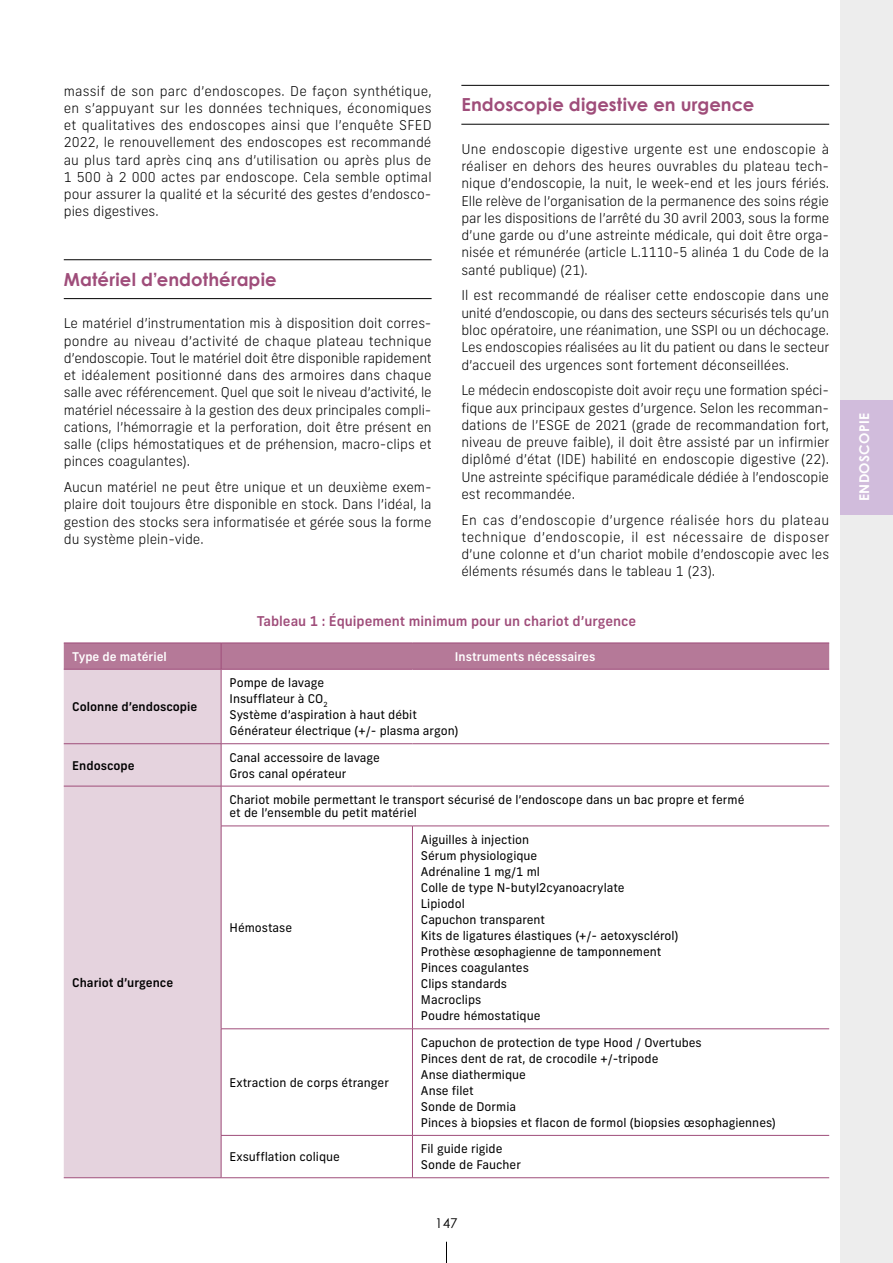
<style>
.page{position:relative;width:893px;height:1263px;background:#fff}
.page>*{position:absolute;margin:0;border:0;box-sizing:border-box;transform-origin:0 0}
.t1{font:700 18px "Century Gothic";letter-spacing:.005em;color:#9f4d7a}
.t2{font:300 13.5px/17.2px "New Frank";color:#000;text-align:justify}
.t3{font:500 13.5px "New Frank";color:#9f4d7a}
.t4{font:700 13.5px "Century Gothic";letter-spacing:.02em;color:#fff}
.t5{font:13.5px "Century Gothic";color:#000}
.t6{font:12px/16px "New Frank";color:#000}
.t7{font:500 12px "New Frank";color:#000}
.t8{font:500 12px "New Frank";color:#fff}
</style>
<div class="page">
<svg style="left:446px;top:1242px;width:1px;height:21px"></svg>
<div style="left:840px;top:0;width:53px;height:1263px;background:#ededed"></div>
<div style="left:840px;top:400px;width:53px;height:114px;background:#d1bcdc"></div>
<hr style="left:64px;top:259px;width:368px;height:1px;background:#000">
<hr style="left:64px;top:298px;width:368px;height:1px;background:#000">
<hr style="left:461px;top:85px;width:368px;height:1px;background:#000">
<hr style="left:461px;top:124px;width:368px;height:1px;background:#000">
<div style="left:64px;top:670px;width:157px;height:507px;background:#e5d3de"></div>
<div style="left:64px;top:643px;width:765px;height:26px;background:#b57998"></div>
<hr style="left:412px;top:643px;width:417px;height:1px;background:#9f4d7a">
<hr style="left:64px;top:669px;width:157px;height:1px;background:#9f4d7a">
<hr style="left:221px;top:669px;width:191px;height:1px;background:#9f4d7a">
<hr style="left:221px;top:669px;width:1px;height:74px;background:#9f4d7a">
<hr style="left:412px;top:669px;width:417px;height:1px;background:#9f4d7a">
<hr style="left:64px;top:743px;width:157px;height:1px;background:#9f4d7a">
<hr style="left:221px;top:743px;width:191px;height:1px;background:#9f4d7a">
<hr style="left:221px;top:744px;width:1px;height:42px;background:#9f4d7a">
<hr style="left:412px;top:743px;width:417px;height:1px;background:#9f4d7a">
<hr style="left:64px;top:786px;width:157px;height:1px;background:#9f4d7a">
<hr style="left:64px;top:1177px;width:157px;height:1px;background:#9f4d7a">
<hr style="left:221px;top:786px;width:191px;height:1px;background:#9f4d7a">
<hr style="left:221px;top:786px;width:1px;height:40px;background:#9f4d7a">
<hr style="left:412px;top:786px;width:417px;height:1px;background:#9f4d7a">
<hr style="left:221px;top:826px;width:191px;height:1px;background:#9f4d7a">
<hr style="left:221px;top:826px;width:1px;height:202px;background:#9f4d7a">
<hr style="left:412px;top:826px;width:417px;height:1px;background:#9f4d7a">
<hr style="left:412px;top:826px;width:1px;height:202px;background:#9f4d7a">
<hr style="left:221px;top:1028px;width:191px;height:1px;background:#9f4d7a">
<hr style="left:221px;top:1029px;width:1px;height:106px;background:#9f4d7a">
<hr style="left:412px;top:1028px;width:417px;height:1px;background:#9f4d7a">
<hr style="left:412px;top:1029px;width:1px;height:106px;background:#9f4d7a">
<hr style="left:221px;top:1135px;width:191px;height:1px;background:#9f4d7a">
<hr style="left:221px;top:1135px;width:1px;height:42px;background:#9f4d7a">
<hr style="left:412px;top:1135px;width:417px;height:1px;background:#9f4d7a">
<hr style="left:412px;top:1135px;width:1px;height:42px;background:#9f4d7a">
<hr style="left:221px;top:1177px;width:191px;height:1px;background:#9f4d7a">
<hr style="left:412px;top:1177px;width:417px;height:1px;background:#9f4d7a">
<p class="t2" style="left:64px;top:82px;width:369px">massif de son parc d’endoscopes. De façon synthétique, en s’appuyant sur les données techniques, économiques et qualitatives des endoscopes ainsi que l’enquête SFED 2022, le renouvellement des endoscopes est recommandé au plus tard après cinq ans d’utilisation ou après plus de 1 500 à 2 000 actes par endoscope. Cela semble optimal pour assurer la qualité et la sécurité des gestes d’endosco&shy;pies digestives.</p>
<h1 class="t1" style="left:461px;top:91px;width:295px">Endoscopie digestive en urgence</h1>
<p class="t2" style="left:461px;top:140px;width:369px">Une endoscopie digestive urgente est une endoscopie à réaliser en dehors des heures ouvrables du plateau tech&shy;nique d’endoscopie, la nuit, le week-end et les jours fériés.<br>Elle relève de l’organisation de la permanence des soins régie par les dispositions de l’arrêté du 30 avril 2003, sous la forme d’une garde ou d’une astreinte médicale, qui doit être orga&shy;nisée et rémunérée (article L.1110-5 alinéa 1 du Code de la santé publique) (21).</p>
<p class="t2" style="left:461px;top:287px;width:369px">Il est recommandé de réaliser cette endoscopie dans une unité d’endoscopie, ou dans des secteurs sécurisés tels qu’un bloc opératoire, une réanimation, une SSPI ou un déchocage.<br>Les endoscopies réalisées au lit du patient ou dans le secteur d’accueil des urgences sont fortement déconseillées.</p>
<p class="t2" style="left:461px;top:382px;width:370px">Le médecin endoscopiste doit avoir reçu une formation spéci&shy;fique aux principaux gestes d’urgence. Selon les recomman&shy;dations de l’ESGE de 2021 (grade de recommandation fort, niveau de preuve faible), il doit être assisté par un infirmier diplômé d’état (IDE) habilité en endoscopie digestive (22).<br>Une astreinte spécifique paramédicale dédiée à l’endoscopie est recommandée.</p>
<p class="t2" style="left:461px;top:511px;width:370px">En cas d’endoscopie d’urgence réalisée hors du plateau technique d’endoscopie, il est nécessaire de disposer d’une colonne et d’un chariot mobile d’endoscopie avec les éléments résumés dans le tableau 1 (23).</p>
<p class="t3" style="left:257px;top:612px;width:381px">Tableau 1 : Équipement minimum pour un chariot d’urgence</p>
<h1 class="t1" style="left:64px;top:265px;width:214px">Matériel d’endothérapie</h1>
<p class="t2" style="left:64px;top:315px;width:369px">Le matériel d’instrumentation mis à disposition doit corres&shy;pondre au niveau d’activité de chaque plateau technique d’endoscopie. Tout le matériel doit être disponible rapidement et idéalement positionné dans des armoires dans chaque salle avec référencement. Quel que soit le niveau d’activité, le matériel nécessaire à la gestion des deux principales compli&shy;cations, l’hémorragie et la perforation, doit être présent en salle (clips hémostatiques et de préhension, macro-clips et pinces coagulantes).</p>
<p class="t2" style="left:64px;top:479px;width:369px">Aucun matériel ne peut être unique et un deuxième exem&shy;plaire doit toujours être disponible en stock. Dans l’idéal, la gestion des stocks sera informatisée et gérée sous la forme du système plein-vide.</p>
<p class="t8" style="left:72px;top:649px;width:96px">Type de matériel</p>
<p class="t8" style="left:455px;top:649px;width:142px">Instruments nécessaires</p>
<p class="t7" style="left:72px;top:699px;width:127px">Colonne d’endoscopie</p>
<p class="t6" style="left:230px;top:675px;width:230px">Pompe de lavage<br>Insufflateur à CO<sub>2<br></sub>Système d’aspiration à haut débit<br>Générateur électrique (+/- plasma argon)</p>
<p class="t7" style="left:72px;top:758px;width:64px">Endoscope</p>
<p class="t6" style="left:230px;top:749px;width:152px">Canal accessoire de lavage<br>Gros canal opérateur</p>
<p class="t7" style="left:72px;top:975px;width:103px">Chariot d’urgence</p>
<p class="t6" style="left:230px;top:793px;width:516px;line-height:13.5px">Chariot mobile permettant le transport sécurisé de l’endoscope dans un bac propre et fermé et de l’ensemble du petit matériel</p>
<p class="t6" style="left:230px;top:920px;width:64px">Hémostase</p>
<p class="t6" style="left:230px;top:1074px;width:161px">Extraction de corps étranger</p>
<p class="t6" style="left:421px;top:831px;width:259px">Aiguilles à injection<br>Sérum physiologique<br>Adrénaline 1 mg/1 ml<br>Colle de type N-butyl2cyanoacrylate<br>Lipiodol<br>Capuchon transparent<br>Kits de ligatures élastiques (+/- aetoxysclérol)<br>Prothèse œsophagienne de tamponnement<br>Pinces coagulantes<br>Clips standards<br>Macroclips<br>Poudre hémostatique</p>
<p class="t6" style="left:421px;top:1034px;width:356px">Capuchon de protection de type Hood / Overtubes<br>Pinces dent de rat, de crocodile +/-tripode<br>Anse diathermique<br>Anse filet<br>Sonde de Dormia<br>Pinces à biopsies et flacon de formol (biopsies œsophagiennes)</p>
<p class="t6" style="left:230px;top:1149px;width:112px">Exsufflation colique</p>
<p class="t6" style="left:421px;top:1141px;width:102px">Fil guide rigide<br>Sonde de Faucher</p>
<p class="t5" style="left:435px;top:1214px;width:24px">147</p>
<p class="t4" style="left:854px;top:501px;width:89px;rotate:-90deg">ENDOSCOPIE</p>
</div>
